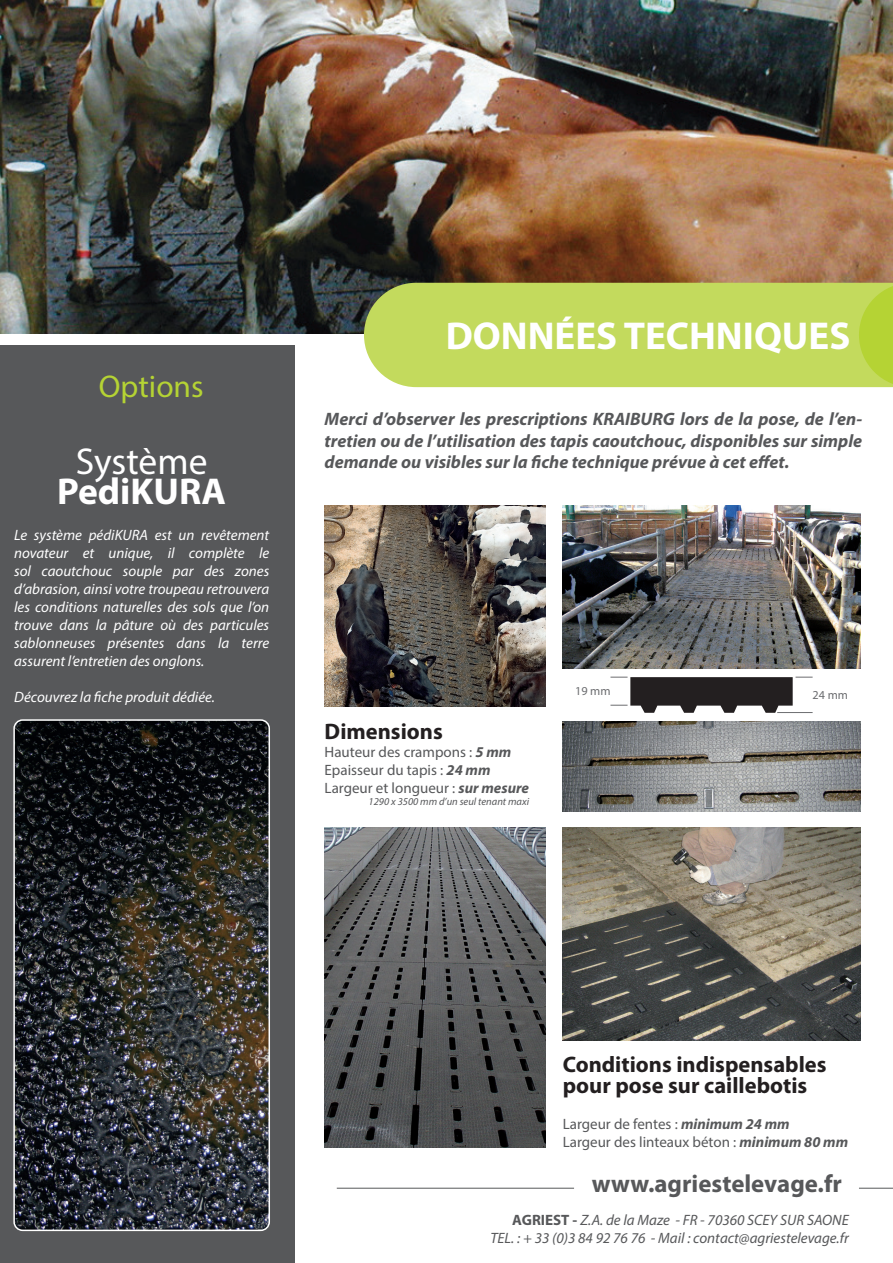
<style>
.page{position:relative;width:893px;height:1263px;background:#fff}
.page>*{position:absolute;margin:0;border:0;box-sizing:border-box;transform-origin:0 0}
.t1{font:700 39px "Myriad Pro";color:#fff}
.Subheads{font:700 37.5px/30px "Myriad Pro";color:#fff;text-align:center}
.Subheads-2{font:31.5px "Myriad Pro";color:#b5d334}
.t2{font:700 24.9px "Myriad Pro";color:#57585a}
.t3{font:700 22.5px/21px "Myriad Pro";color:#231f20}
.t4{font:italic 700 18px/21.6px "Myriad Pro";color:#57585a;text-align:justify}
.Subheads-3{font:italic 15px/18px "Myriad Pro";color:#fff;text-align:justify}
.t5{font:15px "Myriad Pro";color:#57585a}
.t6{font:italic 15px "Myriad Pro";color:#57585a}
.t7{font:12.15px "Myriad Pro";color:#6c6d70}
.t8{font:italic 10.5px "Myriad Pro";color:#57585a}
.s1{font-weight:400}
.s2{font-weight:700;font-style:italic}
.s3{font-weight:700;font-style:normal}
</style>
<div class="page">
<img style="left:0;top:0;width:893px;height:334px">
<div style="left:0;top:346px;width:295px;height:917px;background:#57585a"></div>
<hr style="left:859px;top:1188px;width:34px;height:1px;background:#57585a">
<hr style="left:337px;top:1188px;width:237px;height:1px;background:#57585a">
<div style="left:364px;top:283px;width:495px;height:104px;background:#c3da5d"></div>
<svg style="left:859px;top:283px;width:34px;height:104px;background:#b9d540"></svg>
<svg style="left:610px;top:677px;width:203px;height:36px"></svg>
<hr style="left:777px;top:712px;width:36px;height:1px;background:#6c6d70">
<img style="left:563px;top:828px;width:297px;height:212px">
<img style="left:563px;top:722px;width:297px;height:90px">
<img style="left:325px;top:828px;width:221px;height:319px">
<img style="left:325px;top:505px;width:221px;height:201px">
<img style="left:563px;top:505px;width:297px;height:163px">
<img style="left:16px;top:722px;width:253px;height:508px">
<div style="left:13px;top:719px;width:257px;height:512px;border:2px solid #fff;border-radius:9px"></div>
<p class="Subheads-2" style="left:99px;top:367px;width:106px">Options</p>
<p class="Subheads" style="left:57px;top:445px;width:171px"><span class="s1">Système<br></span>PediKURA</p>
<p class="Subheads-3" style="left:14px;top:526px;width:257px">Le système pédiKURA est un revêtement novateur et unique, il complète le sol caoutchouc souple par des zones d’abrasion, ainsi votre troupeau retrouvera les conditions naturelles des sols que l’on trouve dans la pâture où des particules sablonneuses présentes dans la terre assurent l’entretien des onglons.</p>
<p class="Subheads-3" style="left:14px;top:688px;width:202px">Découvrez la fiche produit dédiée.</p>
<p class="t1" style="left:446px;top:310px;width:406px">DONNÉES TECHNIQUES</p>
<p class="t4" style="left:325px;top:408px;width:539px">Merci d’observer les prescriptions KRAIBURG lors de la pose, de l’en&shy;tretien ou de l’utilisation des tapis caoutchouc, disponibles sur simple demande ou visibles sur la fiche technique prévue à cet effet.</p>
<p class="t3" style="left:325px;top:720px;width:120px">Dimensions</p>
<p class="t5" style="left:325px;top:742px;width:188px">Hauteur des crampons : <span class="s2">5 mm</span></p>
<p class="t5" style="left:325px;top:760px;width:167px">Epaisseur du tapis : <span class="s2">24 mm</span></p>
<p class="t5" style="left:325px;top:778px;width:206px">Largeur et longueur : <span class="s2">sur mesure</span></p>
<p class="t8" style="left:369px;top:795px;width:162px">1290 x 3500 mm d’un seul tenant maxi</p>
<p class="t7" style="left:575px;top:683px;width:37px">19 mm</p>
<p class="t7" style="left:813px;top:688px;width:37px">24 mm</p>
<p class="t3" style="left:563px;top:1053px;width:265px">Conditions indispensables pour pose sur caillebotis</p>
<p class="t5" style="left:563px;top:1115px;width:229px">Largeur de fentes : <span class="s2">minimum 24 mm</span></p>
<p class="t5" style="left:563px;top:1133px;width:287px">Largeur des linteaux béton : <span class="s2">minimum 80 mm</span></p>
<p class="t2" style="left:592px;top:1167px;width:252px">www.agriestelevage.fr</p>
<p class="t6" style="left:512px;top:1210px;width:338px"><span class="s3">AGRIEST -</span> Z.A. de la Maze - FR - 70360 SCEY SUR SAONE</p>
<p class="t6" style="left:490px;top:1228px;width:360px">TEL. : + 33 (0)3 84 92 76 76 - Mail : contact@agriestelevage.fr</p>
</div>
